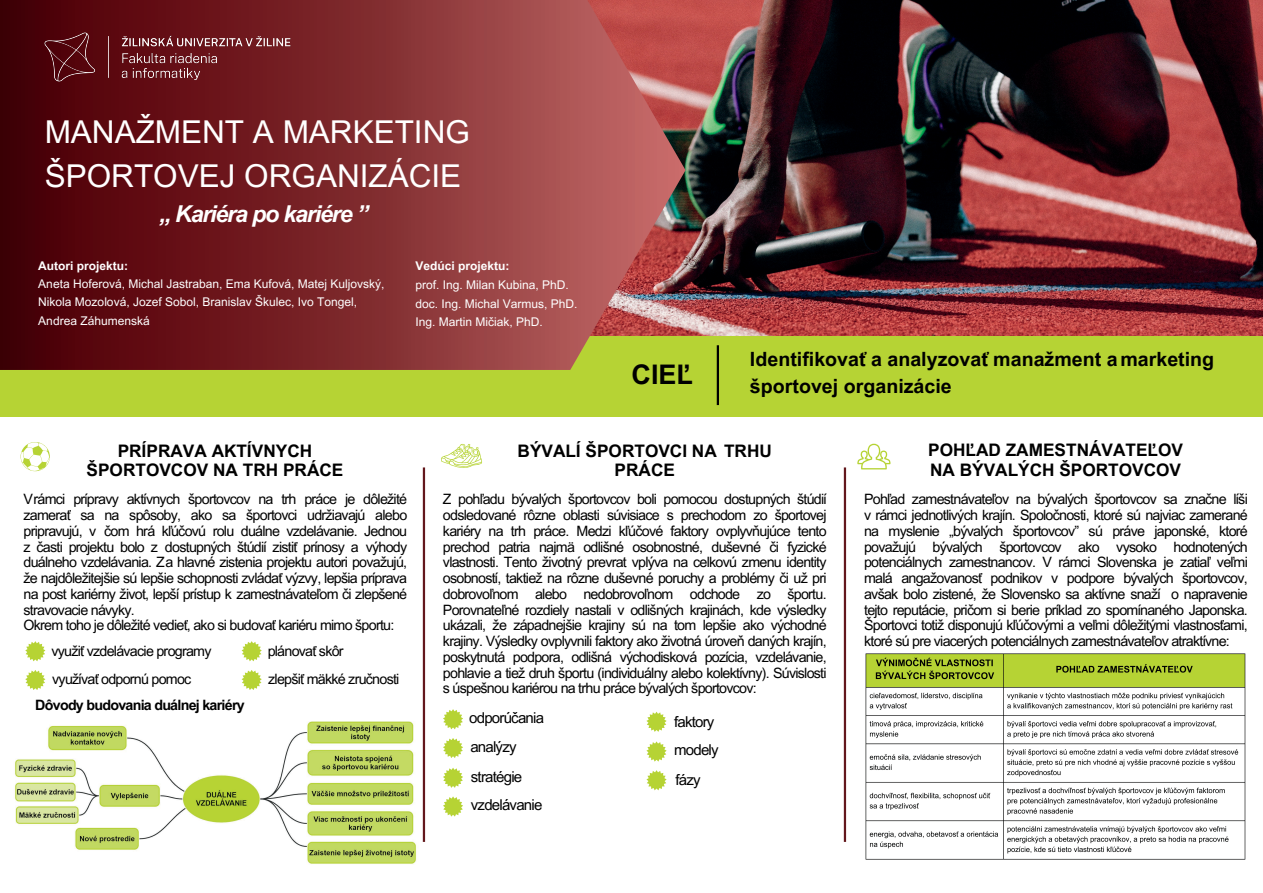
<style>
.page{position:relative;width:1263px;height:893px;background:#fff}
.page>*{position:absolute;margin:0;border:0;box-sizing:border-box;transform-origin:0 0}
.t1{font:31.5px/43.9px "Arial MT Pro";color:#fff}
.t2{font:700 27px "Arial MT Pro";color:#000}
.t3{font:italic 700 23.25px "Arial MT Pro";letter-spacing:-.05em;color:#fff}
.t4{font:700 19.65px "Arial MT Pro";color:#000}
.t5{font:700 17.25px/19.1px "Arial MT Pro";color:#000;text-align:center}
.t6{font:15px "Arial MT Pro";letter-spacing:-.05em;color:#000}
.t7{font:14.25px/15.8px "Arial MT Pro";letter-spacing:-.05em;color:#000;text-align:justify}
.t8{font:700 14.25px "Arial MT Pro";letter-spacing:-.05em;color:#000}
.t9{font:12px/18.6px "Arial MT Pro";color:#fff}
.t10{font:700 12px "Arial MT Pro";color:#fff}
</style>
<div class="page">
<div style="left:0;top:296px;width:1263px;height:121px;background:#b6d334"></div>
<hr style="left:423px;top:467px;width:2px;height:375px;background:#63171c">
<hr style="left:844px;top:467px;width:2px;height:375px;background:#63171c">
<img style="left:685px;top:0;width:578px;height:335px">
<svg style="left:0;top:0;width:685px;height:369px;background:#843232"></svg>
<img style="left:21px;top:9px;width:294px;height:97px">
<hr style="left:717px;top:345px;width:2px;height:60px;background:#000">
<svg style="left:25px;top:670px;width:20px;height:20px"></svg>
<svg style="left:25px;top:641px;width:20px;height:20px"></svg>
<svg style="left:242px;top:670px;width:20px;height:20px"></svg>
<svg style="left:242px;top:641px;width:20px;height:20px"></svg>
<svg style="left:21px;top:442px;width:29px;height:29px"></svg>
<svg style="left:441px;top:444px;width:41px;height:24px"></svg>
<svg style="left:857px;top:444px;width:33px;height:25px"></svg>
<svg style="left:443px;top:738px;width:20px;height:20px"></svg>
<svg style="left:443px;top:709px;width:20px;height:20px"></svg>
<svg style="left:443px;top:796px;width:20px;height:20px"></svg>
<svg style="left:443px;top:767px;width:20px;height:21px"></svg>
<svg style="left:646px;top:711px;width:21px;height:21px"></svg>
<svg style="left:646px;top:770px;width:21px;height:20px"></svg>
<svg style="left:646px;top:741px;width:21px;height:20px"></svg>
<img style="left:15px;top:722px;width:401px;height:142px">
<img style="left:865px;top:653px;width:381px;height:207px">
<h4 class="t1" style="left:45px;top:114px;width:427px">MANAŽMENT A MARKETING<br>ŠPORTOVEJ ORGANIZÁCIE</h4>
<p class="t3" style="left:159px;top:205px;width:210px">„ Kariéra po kariére ”</p>
<p class="t10" style="left:38px;top:262px;width:91px">Autori projektu:</p>
<h5 class="t9" style="left:38px;top:276px;width:348px">Aneta Hoferová, Michal Jastraban, Ema Kufová, Matej Kuljovský,<br>Nikola Mozolová, Jozef Sobol, Branislav Škulec, Ivo Tongel,<br>Andrea Záhumenská</h5>
<h5 class="t10" style="left:415px;top:262px;width:95px">Vedúci projektu:</h5>
<p class="t9" style="left:415px;top:277px;width:155px">prof. Ing. Milan Kubina, PhD.</p>
<h5 class="t9" style="left:415px;top:295px;width:164px">doc. Ing. Michal Varmus, PhD.</h5>
<p class="t9" style="left:415px;top:314px;width:129px">Ing. Martin Mičiak, PhD.</p>
<h3 class="t2" style="left:631px;top:364px;width:63px">CIEĽ</h3>
<h1 class="t4" style="left:750px;top:352px;width:466px">Identifikovať a analyzovať manažment amarketing</h1>
<h1 class="t4" style="left:750px;top:379px;width:203px">športovej organizácie</h1>
<p class="t5" style="left:87px;top:444px;width:258px">PRÍPRAVA AKTÍVNYCH<br>ŠPORTOVCOV NA TRH PRÁCE</p>
<p class="t5" style="left:517px;top:444px;width:256px">BÝVALÍ ŠPORTOVCI NA TRHU<br>PRÁCE</p>
<p class="t5" style="left:928px;top:443px;width:256px;text-align:left">POHĽAD ZAMESTNÁVATEĽOV<br>NA BÝVALÝCH ŠPORTOVCOV</p>
<p class="t7" style="left:24px;top:493px;width:385px">Vrámci prípravy aktívnych športovcov na trh práce je dôležité zamerať sa na spôsoby, ako sa športovci udržiavajú alebo pripravujú, v čom hrá kľúčovú rolu duálne vzdelávanie. Jednou z časti projektu bolo z dostupných štúdií zistiť prínosy a výhody duálneho vzdelávania. Za hlavné zistenia projektu autori považujú, že najdôležitejšie sú lepšie schopnosti zvládať výzvy, lepšia príprava na post kariérny život, lepší prístup k zamestnávateľom či zlepšené stravovacie návyky.</p>
<p class="t7" style="left:24px;top:619px;width:372px">Okrem toho je dôležité vedieť, ako si budovať kariéru mimo športu:</p>
<p class="t7" style="left:443px;top:493px;width:385px">Z pohľadu bývalých športovcov boli pomocou dostupných štúdií odsledované rôzne oblasti súvisiace s prechodom zo športovej kariéry na trh práce. Medzi kľúčové faktory ovplyvňujúce tento prechod patria najmä odlišné osobnostné, duševné či fyzické vlastnosti. Tento životný prevrat vplýva na celkovú zmenu identity osobností, taktiež na rôzne duševné poruchy a problémy či už pri dobrovoľnom alebo nedobrovoľnom odchode zo športu.<br>Porovnateľné rozdiely nastali v odlišných krajinách, kde výsledky ukázali, že západnejšie krajiny sú na tom lepšie ako východné krajiny. Výsledky ovplyvnili faktory ako životná úroveň daných krajín, poskytnutá podpora, odlišná východisková pozícia, vzdelávanie, pohlavie a tiež druh športu (individuálny alebo kolektívny). Súvislosti s úspešnou kariérou na trhu práce bývalých športovcov:</p>
<p class="t7" style="left:864px;top:493px;width:385px">Pohľad zamestnávateľov na bývalých športovcov sa značne líši v rámci jednotlivých krajín. Spoločnosti, ktoré sú najviac zamerané na myslenie „bývalých športovcov” sú práve japonské, ktoré považujú bývalých športovcov ako vysoko hodnotených potenciálnych zamestnancov. V rámci Slovenska je zatiaľ veľmi malá angažovanosť podnikov v podpore bývalých športovcov, avšak bolo zistené, že Slovensko sa aktívne snaží o napravenie tejto reputácie, pričom si berie príklad zo spomínaného Japonska.<br>Športovci totiž disponujú kľúčovými a veľmi dôležitými vlastnosťami, ktoré sú pre viacerých potenciálnych zamestnávateľov atraktívne:</p>
<p class="t7" style="left:51px;top:644px;width:162px">využiť vzdelávacie programy</p>
<p class="t7" style="left:268px;top:644px;width:78px">plánovať skôr</p>
<p class="t7" style="left:268px;top:673px;width:133px">zlepšiť mäkké zručnosti</p>
<p class="t7" style="left:52px;top:673px;width:141px">využívať odpornú pomoc</p>
<p class="t8" style="left:35px;top:699px;width:211px">Dôvody budovania duálnej kariéry</p>
<p class="t6" style="left:469px;top:712px;width:76px">odporúčania</p>
<p class="t6" style="left:674px;top:716px;width:42px">faktory</p>
<h6 class="t6" style="left:470px;top:741px;width:48px">analýzy</h6>
<p class="t6" style="left:471px;top:770px;width:53px">stratégie</p>
<p class="t6" style="left:471px;top:799px;width:73px">vzdelávanie</p>
<p class="t6" style="left:674px;top:744px;width:46px">modely</p>
<p class="t6" style="left:675px;top:774px;width:27px">fázy</p>
</div>
